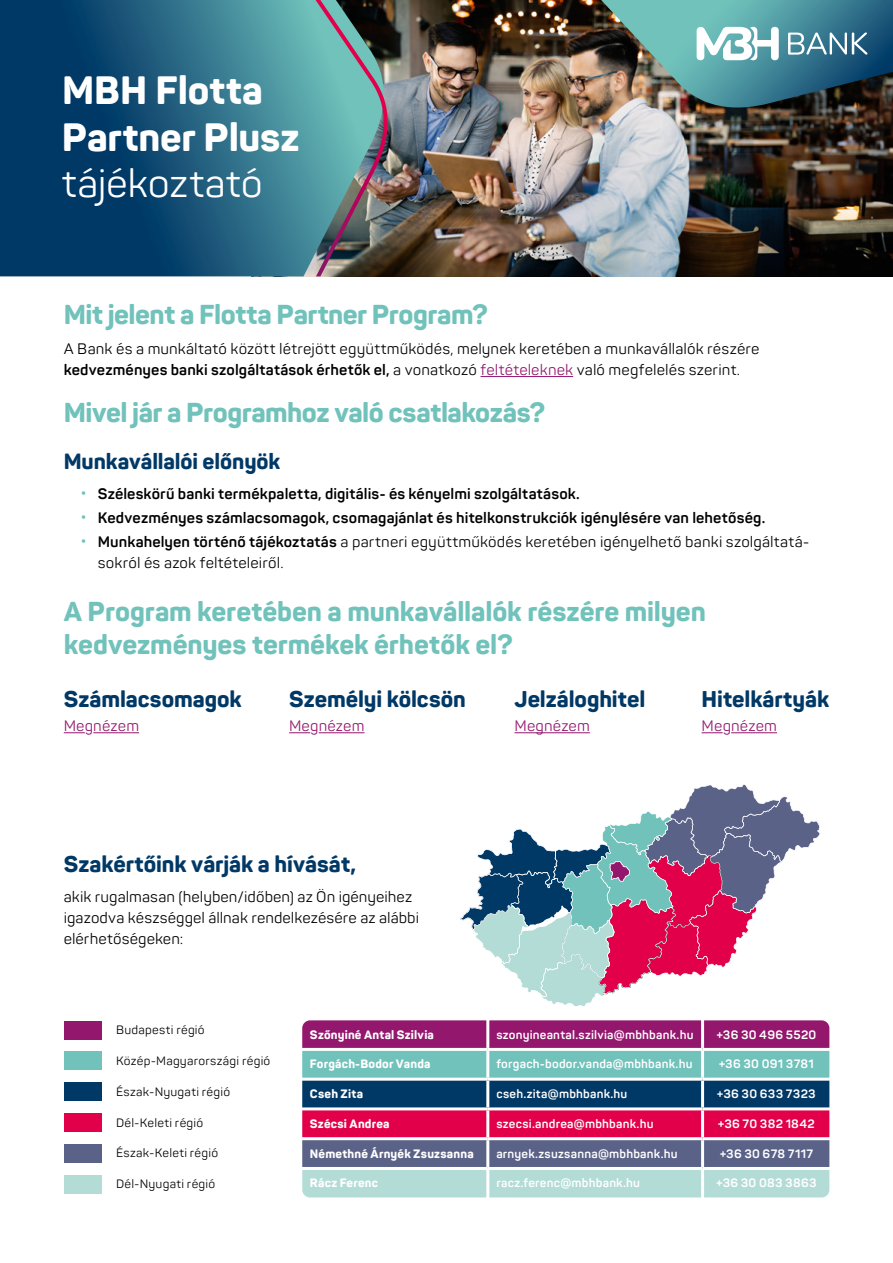
<style>
.page{position:relative;width:893px;height:1263px;background:#fff}
.page>*{position:absolute;margin:0;border:0;box-sizing:border-box;transform-origin:0 0}
.t1{font:800 39px/46.8px "Panton";letter-spacing:-.005em;color:#fff}
.t2{font:39px "Panton";letter-spacing:-.005em;color:#fff}
.t3{font:800 27px/32.4px "Panton";letter-spacing:-.005em;color:#70c2bb}
.t4{font:800 22.5px "Panton";letter-spacing:-.005em;color:#003866}
.t5{font:800 21.75px "Panton";letter-spacing:-.005em;color:#003866}
.t6{font:15px/21px "Panton";letter-spacing:.005em;color:#000}
.t7{font:700 15px "Panton";letter-spacing:.005em;color:#000}
.t8{font:15px "Panton";letter-spacing:.005em;color:#93176d}
.t9{font:700 12px "Panton";letter-spacing:.015em;color:#fff}
.t10{font:12px "Panton";letter-spacing:.02em;color:#000}
.t11{font:800 12px "Panton";letter-spacing:.015em;color:#fff}
.s1{font-weight:700}
.s2{color:#93176d}
.s3{color:#70c2bb}
.s4{font-weight:700;color:#70c2bb}
</style>
<div class="page">
<img style="left:389px;top:0;width:504px;height:276px">
<svg style="left:0;top:0;width:389px;height:276px;background:#1d5b7b"></svg>
<img style="left:316px;top:0;width:72px;height:276px">
<hr style="left:481px;top:376px;width:92px;height:1px;background:#93176d">
<svg style="left:64px;top:732px;width:21px;height:1px"></svg>
<hr style="left:93px;top:732px;width:46px;height:1px;background:#93176d">
<svg style="left:289px;top:732px;width:21px;height:1px"></svg>
<hr style="left:319px;top:732px;width:45px;height:1px;background:#93176d">
<hr style="left:514px;top:732px;width:76px;height:1px;background:#93176d">
<svg style="left:702px;top:732px;width:21px;height:1px"></svg>
<hr style="left:731px;top:732px;width:46px;height:1px;background:#93176d">
<svg style="left:304px;top:1022px;width:524px;height:174px;background:#7f638a"></svg>
<hr style="left:486px;top:1020px;width:3px;height:28px;background:#fff">
<hr style="left:701px;top:1020px;width:3px;height:28px;background:#fff">
<hr style="left:301px;top:1048px;width:187px;height:3px;background:#fff">
<hr style="left:488px;top:1048px;width:215px;height:3px;background:#fff">
<hr style="left:486px;top:1051px;width:3px;height:27px;background:#fff">
<hr style="left:703px;top:1048px;width:127px;height:3px;background:#fff">
<hr style="left:701px;top:1051px;width:3px;height:27px;background:#fff">
<hr style="left:301px;top:1078px;width:187px;height:3px;background:#fff">
<hr style="left:488px;top:1078px;width:215px;height:3px;background:#fff">
<hr style="left:486px;top:1081px;width:3px;height:26px;background:#fff">
<hr style="left:703px;top:1078px;width:127px;height:3px;background:#fff">
<hr style="left:701px;top:1081px;width:3px;height:26px;background:#fff">
<hr style="left:301px;top:1107px;width:187px;height:3px;background:#fff">
<hr style="left:488px;top:1107px;width:215px;height:3px;background:#fff">
<hr style="left:486px;top:1110px;width:3px;height:27px;background:#fff">
<hr style="left:703px;top:1107px;width:127px;height:3px;background:#fff">
<hr style="left:701px;top:1110px;width:3px;height:27px;background:#fff">
<hr style="left:486px;top:1140px;width:3px;height:27px;background:#fff">
<hr style="left:701px;top:1140px;width:3px;height:27px;background:#fff">
<hr style="left:486px;top:1170px;width:3px;height:28px;background:#fff">
<hr style="left:701px;top:1170px;width:3px;height:28px;background:#fff">
<hr style="left:301px;top:1137px;width:187px;height:3px;background:#fff">
<hr style="left:488px;top:1137px;width:215px;height:3px;background:#fff">
<hr style="left:703px;top:1137px;width:127px;height:3px;background:#fff">
<hr style="left:301px;top:1167px;width:187px;height:3px;background:#fff">
<hr style="left:488px;top:1167px;width:215px;height:3px;background:#fff">
<hr style="left:703px;top:1167px;width:127px;height:3px;background:#fff">
<div style="left:301px;top:1019px;width:530px;height:180px;border:2px solid #fff;border-radius:9px"></div>
<div style="left:64px;top:1021px;width:37px;height:18px;background:#93176d"></div>
<div style="left:64px;top:1082px;width:37px;height:19px;background:#003866"></div>
<div style="left:64px;top:1144px;width:37px;height:18px;background:#5b6288"></div>
<div style="left:64px;top:1052px;width:37px;height:18px;background:#70c2bb"></div>
<div style="left:64px;top:1113px;width:37px;height:18px;background:#e3004a"></div>
<div style="left:64px;top:1175px;width:37px;height:18px;background:#b4dcd7"></div>
<img style="left:601px;top:0;width:292px;height:113px">
<svg style="left:460px;top:784px;width:360px;height:222px"></svg>
<h1 class="t1" style="left:62px;top:66px;width:239px">MBH Flotta<br>Partner Plusz</h1>
<h1 class="t2" style="left:62px;top:160px;width:203px">tájékoztató</h1>
<h2 class="t3" style="left:64px;top:298px;width:426px">Mit jelent a Flotta Partner Program?</h2>
<p class="t6" style="left:64px;top:338px;width:697px">A Bank és a munkáltató között létrejött együttműködés, melynek keretében a munkavállalók részére <span class="s1">kedvezményes banki szolgáltatások érhetők el,</span> a vonatkozó <span class="s2">feltételeknek</span> való megfelelés szerint.</p>
<h2 class="t3" style="left:64px;top:397px;width:483px">Mivel jár a Programhoz való csatlakozás?</h2>
<h3 class="t5" style="left:64px;top:447px;width:218px">Munkavállalói előnyök</h3>
<p class="t7" style="left:81px;top:484px;width:501px"><span class="s3">•</span> Széleskörű banki termékpaletta, digitális- és kényelmi szolgáltatások.</p>
<p class="t7" style="left:81px;top:508px;width:686px"><span class="s3">•</span> Kedvezményes számlacsomagok, csomagajánlat és hitelkonstrukciók igénylésére van lehetőség.</p>
<p class="t6" style="left:98px;top:531px;width:713px;text-indent:-17px"><span class="s4">•</span> <span class="s1">Munkahelyen történő tájékoztatás</span> a partneri együttműködés keretében igényelhető banki szolgáltatá&shy;sokról és azok feltételeiről.</p>
<h2 class="t3" style="left:64px;top:595px;width:644px">A Program keretében a munkavállalók részére milyen kedvezményes termékek érhetők el?</h2>
<h3 class="t4" style="left:64px;top:685px;width:179px">Számlacsomagok</h3>
<p class="t8" style="left:64px;top:717px;width:77px">Megnézem</p>
<h3 class="t4" style="left:289px;top:685px;width:178px">Személyi kölcsön</h3>
<p class="t8" style="left:289px;top:717px;width:77px">Megnézem</p>
<h3 class="t4" style="left:514px;top:685px;width:132px">Jelzáloghitel</h3>
<p class="t8" style="left:514px;top:717px;width:77px">Megnézem</p>
<h3 class="t4" style="left:702px;top:685px;width:129px">Hitelkártyák</h3>
<p class="t8" style="left:702px;top:717px;width:77px">Megnézem</p>
<h3 class="t4" style="left:64px;top:850px;width:294px">Szakértőink várják a hívását,</h3>
<p class="t6" style="left:64px;top:886px;width:357px">akik rugalmasan (helyben/időben) az Ön igényeihez igazodva készséggel állnak rendelkezésére az alábbi elérhetőségeken:</p>
<p class="t10" style="left:116px;top:1023px;width:90px">Budapesti régió</p>
<p class="t10" style="left:116px;top:1053px;width:156px">Közép-Magyarországi régió</p>
<p class="t10" style="left:116px;top:1084px;width:116px">Észak-Nyugati régió</p>
<p class="t10" style="left:116px;top:1115px;width:89px">Dél-Keleti régió</p>
<p class="t10" style="left:116px;top:1146px;width:104px">Észak-Keleti régió</p>
<p class="t10" style="left:116px;top:1176px;width:101px">Dél-Nyugati régió</p>
<p class="t11" style="left:310px;top:1027px;width:125px">Szőnyiné Antal Szilvia</p>
<p class="t9" style="left:496px;top:1027px;width:199px">szonyineantal.szilvia@mbhbank.hu</p>
<p class="t9" style="left:716px;top:1027px;width:102px">+36 30 496 5520</p>
<p class="t11" style="left:310px;top:1056px;width:122px">Forgách-Bodor Vanda</p>
<p class="t9" style="left:496px;top:1057px;width:198px">forgach-bodor.vanda@mbhbank.hu</p>
<p class="t9" style="left:719px;top:1057px;width:97px">+36 30 091 3781</p>
<p class="t11" style="left:310px;top:1086px;width:55px">Cseh Zita</p>
<p class="t9" style="left:496px;top:1086px;width:133px">cseh.zita@mbhbank.hu</p>
<p class="t9" style="left:717px;top:1086px;width:100px">+36 30 633 7323</p>
<p class="t11" style="left:310px;top:1116px;width:81px">Szécsi Andrea</p>
<p class="t9" style="left:496px;top:1116px;width:159px">szecsi.andrea@mbhbank.hu</p>
<p class="t9" style="left:718px;top:1116px;width:98px">+36 70 382 1842</p>
<p class="t11" style="left:310px;top:1146px;width:165px">Némethné Árnyék Zsuzsanna</p>
<p class="t9" style="left:496px;top:1146px;width:183px">arnyek.zsuzsanna@mbhbank.hu</p>
<p class="t9" style="left:720px;top:1146px;width:95px">+36 30 678 7117</p>
<p class="t11" style="left:310px;top:1176px;width:70px">Rácz Ferenc</p>
<p class="t9" style="left:496px;top:1176px;width:145px">racz.ferenc@mbhbank.hu</p>
<p class="t9" style="left:716px;top:1176px;width:102px">+36 30 083 3863</p>
</div>
